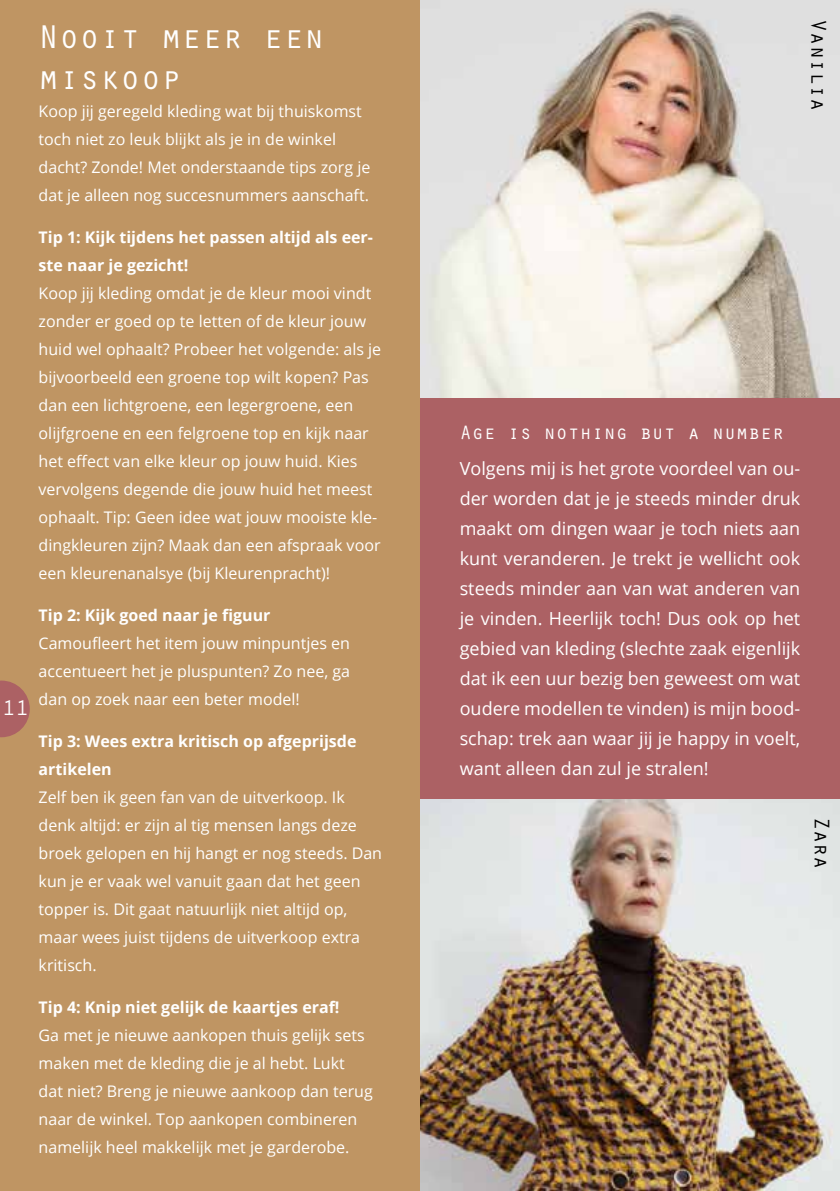
<style>
.page{position:relative;width:840px;height:1191px;background:#fff}
.page>*{position:absolute;margin:0;border:0;box-sizing:border-box;transform-origin:0 0}
.t1{font:34px/40.8px "Orator Std";color:#fff}
.t2{font:22px "Orator Std";color:#fff}
.t3{font:21.8px "Orator Std";color:#000}
.t4{font:20px "Orator Std";color:#fff}
.t5{font:18px/30px "Open Sans";color:#fff;text-align:justify}
.t6{font:16px/28px "Open Sans";color:#fff}
.t7{font:700 16px/28px "Open Sans";color:#fff}
</style>
<div class="page">
<div style="left:0;top:0;width:420px;height:1191px;background:#bf9563"></div>
<svg style="left:0;top:680px;width:30px;height:57px"></svg>
<img style="left:420px;top:798px;width:419px;height:393px">
<div style="left:420px;top:397px;width:419px;height:401px;background:#ac6164"></div>
<img style="left:420px;top:0;width:419px;height:397px">
<h2 class="t2" style="left:3px;top:692px;width:28px">11</h2>
<h1 class="t1" style="left:39px;top:15px;width:287px">Nooit meer een miskoop</h1>
<p class="t6" style="left:39px;top:97px;width:333px">Koop jij geregeld kleding wat bij thuiskomst toch niet zo leuk blijkt als je in de winkel dacht? Zonde! Met onderstaande tips zorg je dat je alleen nog succesnummers aanschaft.</p>
<p class="t7" style="left:39px;top:223px;width:336px">Tip 1: Kijk tijdens het passen altijd als eer&shy;ste naar je gezicht!</p>
<p class="t6" style="left:39px;top:279px;width:344px">Koop jij kleding omdat je de kleur mooi vindt zonder er goed op te letten of de kleur jouw huid wel ophaalt? Probeer het volgende: als je bijvoorbeeld een groene top wilt kopen? Pas dan een lichtgroene, een legergroene, een olijfgroene en een felgroene top en kijk naar het effect van elke kleur op jouw huid. Kies vervolgens degende die jouw huid het meest ophaalt. Tip: Geen idee wat jouw mooiste kle&shy;dingkleuren zijn? Maak dan een afspraak voor een kleurenanalsye (bij Kleurenpracht)!</p>
<p class="t7" style="left:39px;top:601px;width:233px">Tip 2: Kijk goed naar je figuur</p>
<p class="t6" style="left:39px;top:629px;width:313px;text-align:justify">Camoufleert het item jouw minpuntjes en accentueert het je pluspunten? Zo nee, ga dan op zoek naar een beter model!</p>
<p class="t7" style="left:39px;top:727px;width:319px">Tip 3: Wees extra kritisch op afgeprijsde artikelen</p>
<p class="t6" style="left:39px;top:783px;width:345px">Zelf ben ik geen fan van de uitverkoop. Ik denk altijd: er zijn al tig mensen langs deze broek gelopen en hij hangt er nog steeds. Dan kun je er vaak wel vanuit gaan dat het geen topper is. Dit gaat natuurlijk niet altijd op, maar wees juist tijdens de uitverkoop extra kritisch.</p>
<p class="t7" style="left:39px;top:993px;width:302px">Tip 4: Knip niet gelijk de kaartjes eraf!</p>
<p class="t6" style="left:39px;top:1021px;width:335px">Ga met je nieuwe aankopen thuis gelijk sets maken met de kleding die je al hebt. Lukt dat niet? Breng je nieuwe aankoop dan terug naar de winkel. Top aankopen combineren namelijk heel makkelijk met je garderobe.</p>
<h3 class="t3" style="left:833px;top:19px;width:93px;rotate:90deg">Vanilia</h3>
<p class="t4" style="left:459px;top:418px;width:326px">Age is nothing but a number</p>
<p class="t5" style="left:459px;top:453px;width:342px">Volgens mij is het grote voordeel van ou&shy;der worden dat je je steeds minder druk maakt om dingen waar je toch niets aan kunt veranderen. Je trekt je wellicht ook steeds minder aan van wat anderen van je vinden. Heerlijk toch! Dus ook op het gebied van kleding (slechte zaak eigenlijk dat ik een uur bezig ben geweest om wat oudere modellen te vinden) is mijn bood&shy;schap: trek aan waar jij je happy in voelt, want alleen dan zul je stralen!</p>
<h3 class="t3" style="left:837px;top:816px;width:54px;rotate:90deg">Zara</h3>
</div>
